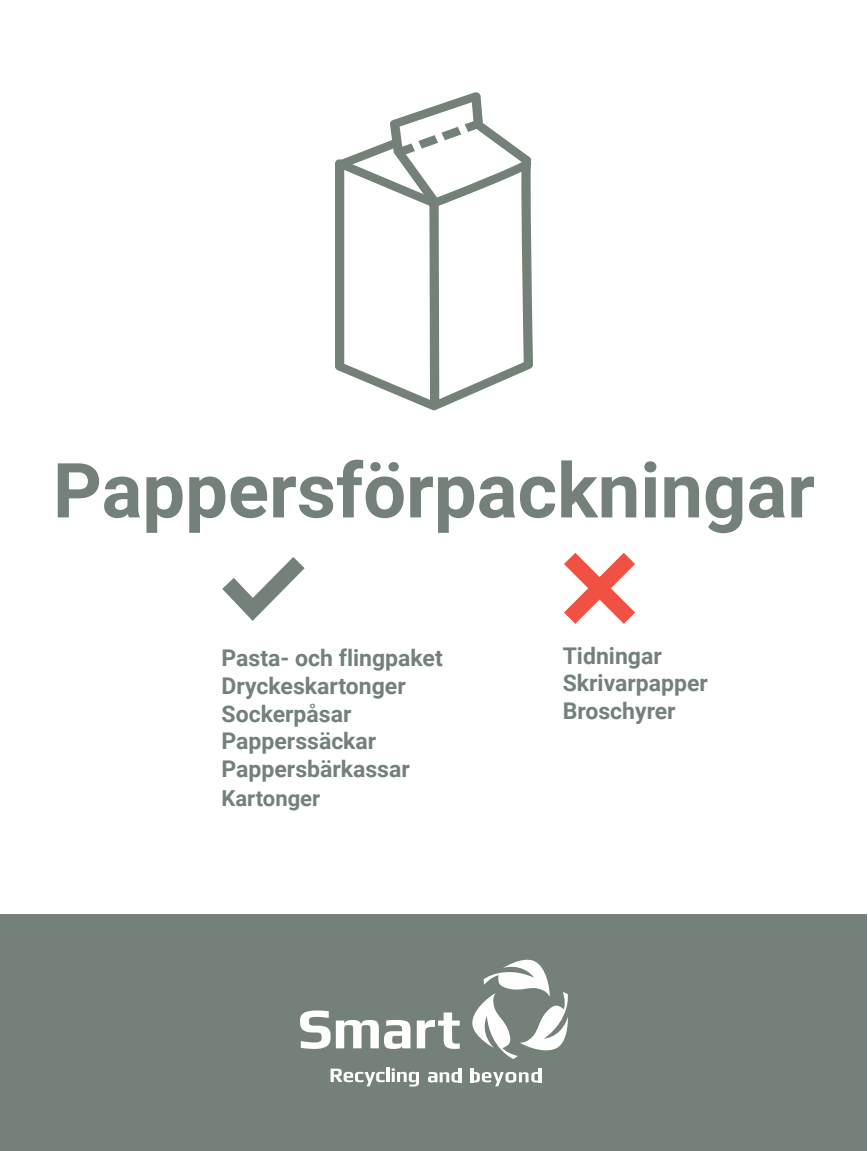
<style>
.page{position:relative;width:868px;height:1151px;background:#fff}
.page>*{position:absolute;margin:0;border:0;box-sizing:border-box;transform-origin:0 0}
.t1{font:700 76px "Roboto";color:#73817a}
.t2{font:700 23px/27.6px "Roboto";color:#73817a}
.t3{font:700 22px "Roboto";color:#73817a}
</style>
<div class="page">
<div style="left:1px;top:915px;width:866px;height:236px;background:#748178"></div>
<svg style="left:300px;top:1010px;width:30px;height:39px"></svg>
<svg style="left:336px;top:1020px;width:74px;height:29px"></svg>
<svg style="left:416px;top:1012px;width:43px;height:37px"></svg>
<svg style="left:472px;top:959px;width:96px;height:100px"></svg>
<svg style="left:428px;top:1072px;width:30px;height:10px"></svg>
<hr style="left:458px;top:1068px;width:3px;height:14px;background:#fff">
<hr style="left:538px;top:1068px;width:3px;height:14px;background:#fff">
<hr style="left:470px;top:1068px;width:3px;height:14px;background:#fff">
<svg style="left:471px;top:1072px;width:69px;height:14px"></svg>
<svg style="left:330px;top:1069px;width:54px;height:17px"></svg>
<hr style="left:386px;top:1067px;width:3px;height:15px;background:#fff">
<svg style="left:391px;top:1068px;width:28px;height:18px"></svg>
<svg style="left:222px;top:557px;width:83px;height:64px"></svg>
<svg style="left:564px;top:552px;width:71px;height:72px"></svg>
<svg style="left:335px;top:160px;width:198px;height:250px"></svg>
<svg style="left:336px;top:92px;width:195px;height:315px"></svg>
<h1 class="t1" style="left:53px;top:437px;width:763px">Pappersförpackningar</h1>
<p class="t2" style="left:221px;top:643px;width:223px">Pasta- och flingpaket<br>Dryckeskartonger<br>Sockerpåsar<br>Papperssäckar<br>Pappersbärkassar</p>
<p class="t3" style="left:221px;top:782px;width:100px">Kartonger</p>
<p class="t2" style="left:562px;top:641px;width:147px">Tidningar<br>Skrivarpapper<br>Broschyrer</p>
</div>
